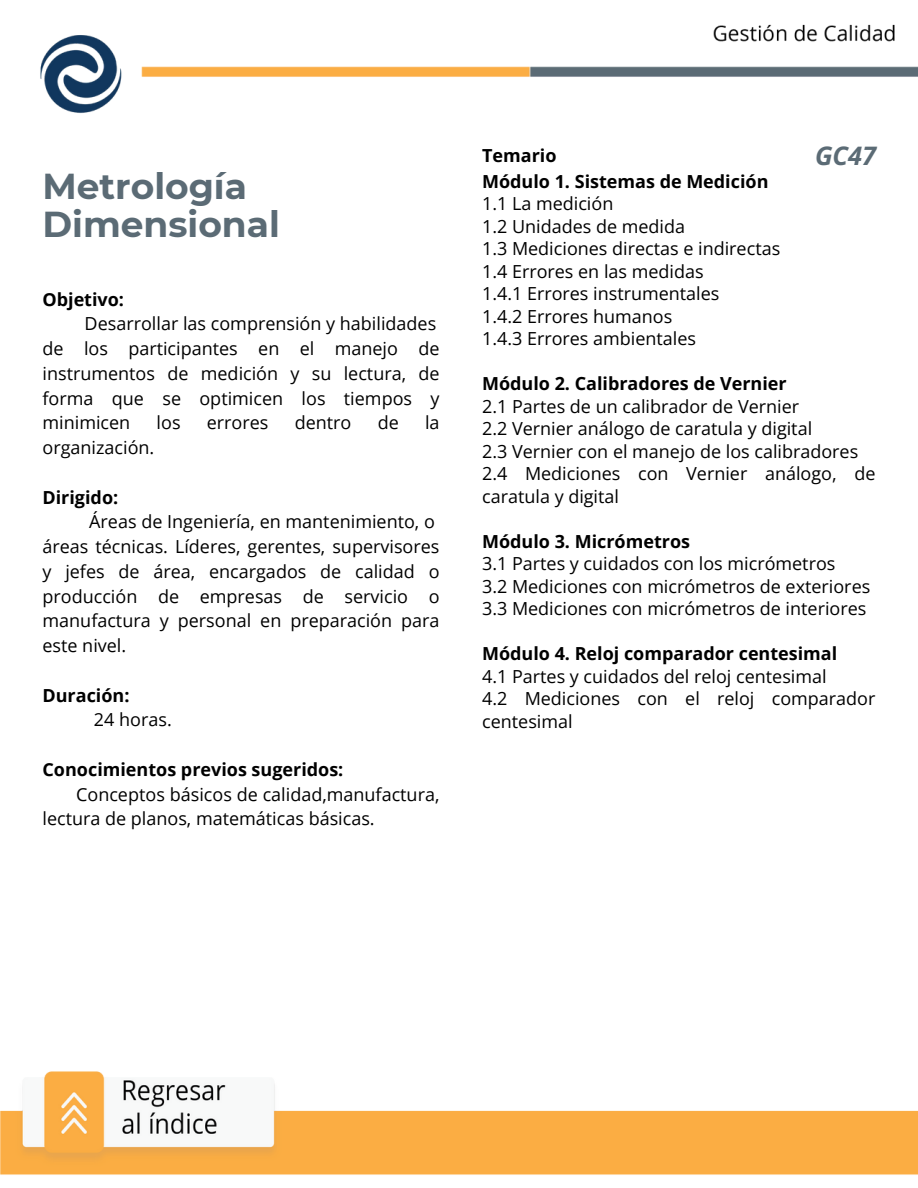
<style>
.page{position:relative;width:918px;height:1188px;background:#fff}
.page>*{position:absolute;margin:0;border:0;box-sizing:border-box;transform-origin:0 0}
.t1{font:700 36px/38.2px "Montserrat";color:#5b6b75}
.t2{font:italic 700 25.5px "Open Sans";color:#5b6b75}
.t3{font:18px/22.5px "Open Sans";color:#000}
.t4{font:700 18px/25.7px "Open Sans";color:#000}
</style>
<div class="page">
<img style="left:0;top:24px;width:918px;height:1151px">
<h1 class="t1" style="left:43px;top:167px;width:239px">Metrología<br>Dimensional</h1>
<p class="t4" style="left:43px;top:286px;width:83px">Objetivo:</p>
<p class="t3" style="left:43px;top:311px;width:399px;line-height:24.8px;text-indent:42px">Desarrollar las comprensión y habilidades de los participantes en el manejo de instrumentos de medición y su lectura, de forma que se optimicen los tiempos y minimicen</p>
<p class="t3" style="left:157px;top:411px;width:25px">los</p>
<p class="t3" style="left:207px;top:411px;width:63px">errores</p>
<p class="t3" style="left:295px;top:411px;width:58px">dentro</p>
<p class="t3" style="left:378px;top:411px;width:23px">de</p>
<p class="t3" style="left:425px;top:411px;width:16px">la</p>
<p class="t3" style="left:43px;top:436px;width:113px">organización.</p>
<p class="t4" style="left:43px;top:484px;width:77px">Dirigido:</p>
<p class="t3" style="left:43px;top:509px;width:399px;line-height:24.8px;text-indent:47px">Áreas de Ingeniería, en mantenimiento, o áreas técnicas. Líderes, gerentes, supervisores y jefes de área, encargados de calidad o producción de empresas de servicio o manufactura y personal en preparación para este nivel.</p>
<p class="t4" style="left:43px;top:682px;width:89px">Duración:</p>
<p class="t3" style="left:94px;top:708px;width:79px">24 horas.</p>
<p class="t4" style="left:43px;top:756px;width:302px">Conocimientos previos sugeridos:</p>
<p class="t3" style="left:43px;top:781px;width:398px;line-height:24.8px;text-indent:34px">Conceptos básicos de calidad,manufactura, lectura de planos, matemáticas básicas.</p>
<h2 class="t2" style="left:815px;top:138px;width:63px">GC47</h2>
<p class="t4" style="left:482px;top:142px;width:288px">Temario<br>Módulo 1. Sistemas de Medición</p>
<p class="t3" style="left:482px;top:192px;width:300px">1.1 La medición<br>1.2 Unidades de medida<br>1.3 Mediciones directas e indirectas<br>1.4 Errores en las medidas<br>1.4.1 Errores instrumentales<br>1.4.2 Errores humanos<br>1.4.3 Errores ambientales</p>
<p class="t4" style="left:482px;top:371px;width:306px">Módulo 2. Calibradores de Vernier</p>
<p class="t3" style="left:482px;top:395px;width:395px">2.1 Partes de un calibrador de Vernier<br>2.2 Vernier análogo de caratula y digital<br>2.3 Vernier con el manejo de los calibradores 2.4 Mediciones con Vernier análogo, de caratula y digital</p>
<p class="t4" style="left:482px;top:528px;width:210px">Módulo 3. Micrómetros</p>
<p class="t3" style="left:482px;top:552px;width:390px">3.1 Partes y cuidados con los micrómetros<br>3.2 Mediciones con micrómetros de exteriores<br>3.3 Mediciones con micrómetros de interiores</p>
<p class="t4" style="left:482px;top:641px;width:357px">Módulo 4. Reloj comparador centesimal</p>
<p class="t3" style="left:482px;top:665px;width:395px">4.1 Partes y cuidados del reloj centesimal<br>4.2 Mediciones con el reloj comparador centesimal</p>
</div>
